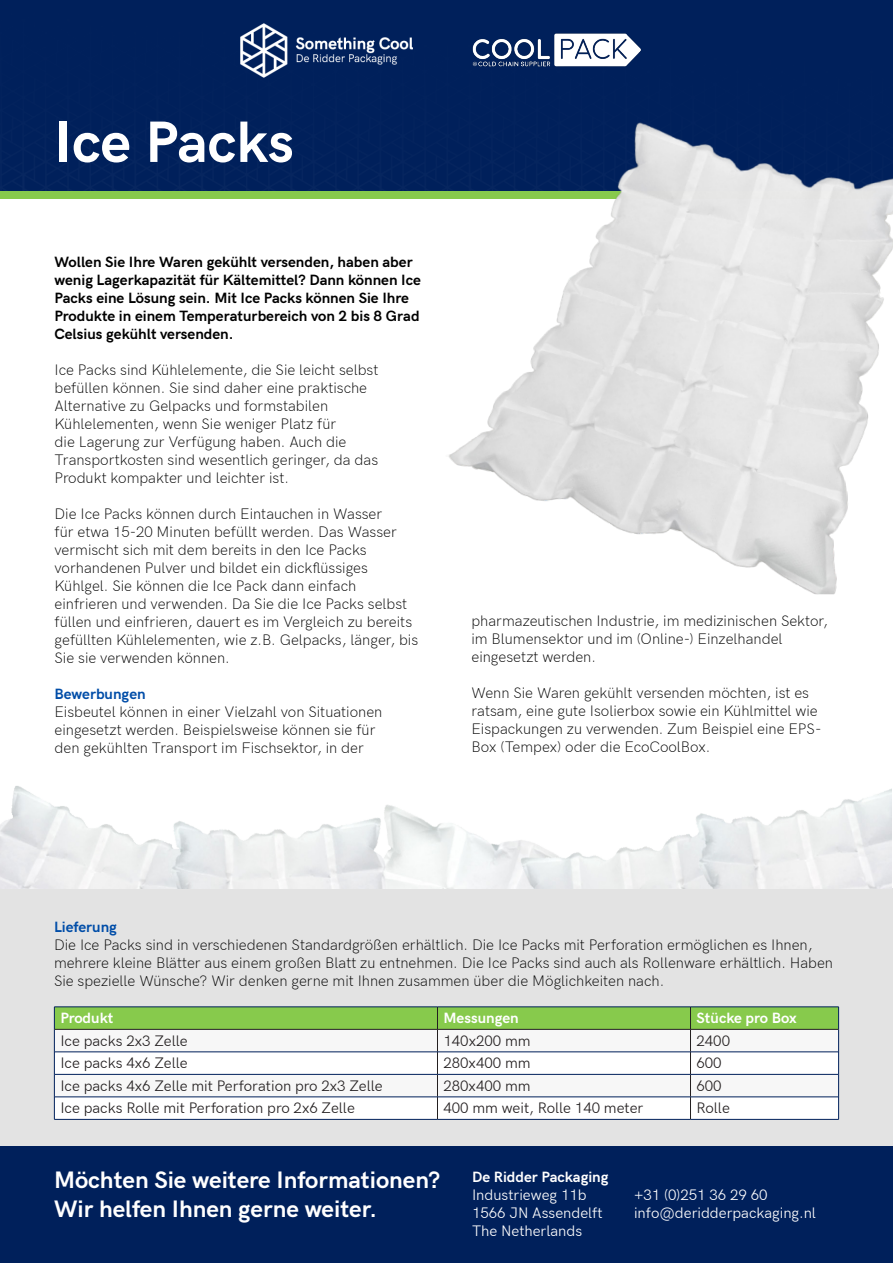
<style>
.page{position:relative;width:893px;height:1263px;background:#fff}
.page>*{position:absolute;margin:0;border:0;box-sizing:border-box;transform-origin:0 0}
.t1{font:700 58.5px "HK Grotesk";letter-spacing:-.005em;color:#fff}
.t2{font:700 24px "HK Grotesk";color:#fff}
.t3{font:300 15px/18px "HK Grotesk";color:#000}
.t4{font:700 15px/18px "HK Grotesk";color:#000}
.t5{font:15px "HK Grotesk";color:#231f20}
.t6{font:15px "HK Grotesk";color:#fff}
.t7{font:700 15px "HK Grotesk";color:#fff}
.t8{font:700 15px "HK Grotesk";color:#004da8}
</style>
<div class="page">
<div style="left:0;top:9px;width:893px;height:182px;background:#00205b"></div>
<div style="left:0;top:889px;width:893px;height:259px;background:#e3e3e3"></div>
<div style="left:0;top:191px;width:893px;height:8px;background:#87ca4c"></div>
<hr style="left:54px;top:1119px;width:383px;height:1px;background:#00205b">
<hr style="left:437px;top:1119px;width:253px;height:1px;background:#00205b">
<hr style="left:690px;top:1119px;width:149px;height:1px;background:#00205b">
<hr style="left:54px;top:1006px;width:383px;height:1px;background:#00205b">
<hr style="left:437px;top:1006px;width:253px;height:1px;background:#00205b">
<hr style="left:690px;top:1006px;width:149px;height:1px;background:#00205b">
<svg style="left:54px;top:1007px;width:785px;height:112px;background:#dbe9d3"></svg>
<hr style="left:54px;top:1029px;width:383px;height:1px;background:#231f20">
<hr style="left:437px;top:1029px;width:253px;height:1px;background:#231f20">
<hr style="left:690px;top:1029px;width:148px;height:1px;background:#231f20">
<img style="left:444px;top:41px;width:449px;height:553px">
<img style="left:0;top:786px;width:892px;height:103px">
<div style="left:0;top:1146px;width:893px;height:117px;background:#00205b"></div>
<div style="left:0;top:0;width:893px;height:9px;background:#00205b"></div>
<img style="left:240px;top:23px;width:173px;height:54px">
<img style="left:457px;top:24px;width:196px;height:53px">
<p class="t1" style="left:55px;top:98px;width:241px">Ice Packs</p>
<p class="t4" style="left:55px;top:251px;width:368px">Wollen Sie Ihre Waren gekühlt versenden, haben aber wenig Lagerkapazität für Kältemittel? Dann können Ice Packs eine Lösung sein. Mit Ice Packs können Sie Ihre Produkte in einem Temperaturbereich von 2 bis 8 Grad Celsius gekühlt versenden.</p>
<p class="t3" style="left:55px;top:359px;width:325px">Ice Packs sind Kühlelemente, die Sie leicht selbst befüllen können. Sie sind daher eine praktische Alternative zu Gelpacks und formstabilen Kühlelementen, wenn Sie weniger Platz für<br>die Lagerung zur Verfügung haben. Auch die Transportkosten sind wesentlich geringer, da das Produkt kompakter und leichter ist.</p>
<p class="t3" style="left:55px;top:503px;width:365px">Die Ice Packs können durch Eintauchen in Wasser<br>für etwa 15-20 Minuten befüllt werden. Das Wasser vermischt sich mit dem bereits in den Ice Packs vorhandenen Pulver und bildet ein dickflüssiges Kühlgel. Sie können die Ice Pack dann einfach einfrieren und verwenden. Da Sie die Ice Packs selbst füllen und einfrieren, dauert es im Vergleich zu bereits gefüllten Kühlelementen, wie z.B. Gelpacks, länger, bis Sie sie verwenden können.</p>
<p class="t8" style="left:55px;top:682px;width:93px">Bewerbungen</p>
<p class="t3" style="left:55px;top:701px;width:329px">Eisbeutel können in einer Vielzahl von Situationen eingesetzt werden. Beispielsweise können sie für den gekühlten Transport im Fischsektor, in der</p>
<p class="t3" style="left:471px;top:611px;width:358px">pharmazeutischen Industrie, im medizinischen Sektor, im Blumensektor und im (Online-) Einzelhandel eingesetzt werden.</p>
<p class="t3" style="left:471px;top:683px;width:352px">Wenn Sie Waren gekühlt versenden möchten, ist es ratsam, eine gute Isolierbox sowie ein Kühlmittel wie Eispackungen zu verwenden. Zum Beispiel eine EPS-Box (Tempex) oder die EcoCoolBox.</p>
<p class="t8" style="left:54px;top:916px;width:64px">Lieferung</p>
<p class="t3" style="left:54px;top:935px;width:780px">Die Ice Packs sind in verschiedenen Standardgrößen erhältlich. Die Ice Packs mit Perforation ermöglichen es Ihnen, mehrere kleine Blätter aus einem großen Blatt zu entnehmen. Die Ice Packs sind auch als Rollenware erhältlich. Haben<br>Sie spezielle Wünsche? Wir denken gerne mit Ihnen zusammen über die Möglichkeiten nach.</p>
<p class="t7" style="left:60px;top:1007px;width:55px">Produkt</p>
<p class="t7" style="left:443px;top:1007px;width:77px">Messungen</p>
<p class="t7" style="left:696px;top:1007px;width:102px">Stücke pro Box</p>
<p class="t5" style="left:60px;top:1029px;width:129px">Ice packs 2x3 Zelle</p>
<p class="t5" style="left:443px;top:1029px;width:89px">140x200 mm</p>
<p class="t5" style="left:696px;top:1029px;width:35px">2400</p>
<p class="t5" style="left:60px;top:1052px;width:129px">Ice packs 4x6 Zelle</p>
<p class="t5" style="left:443px;top:1052px;width:89px">280x400 mm</p>
<p class="t5" style="left:696px;top:1052px;width:27px">600</p>
<p class="t5" style="left:60px;top:1074px;width:324px">Ice packs 4x6 Zelle mit Perforation pro 2x3 Zelle</p>
<p class="t5" style="left:443px;top:1074px;width:89px">280x400 mm</p>
<p class="t5" style="left:696px;top:1074px;width:27px">600</p>
<p class="t5" style="left:60px;top:1097px;width:296px">Ice packs Rolle mit Perforation pro 2x6 Zelle</p>
<p class="t5" style="left:443px;top:1097px;width:201px">400 mm weit, Rolle 140 meter</p>
<p class="t5" style="left:696px;top:1097px;width:35px">Rolle</p>
<p class="t2" style="left:54px;top:1162px;width:388px">Möchten Sie weitere Informationen?</p>
<p class="t2" style="left:54px;top:1191px;width:324px">Wir helfen Ihnen gerne weiter.</p>
<p class="t7" style="left:472px;top:1166px;width:138px">De Ridder Packaging</p>
<p class="t6" style="left:472px;top:1184px;width:116px">Industrieweg 11b</p>
<p class="t6" style="left:634px;top:1184px;width:135px">+31 (0)251 36 29 60</p>
<p class="t6" style="left:472px;top:1202px;width:132px">1566 JN Assendelft</p>
<p class="t6" style="left:634px;top:1202px;width:183px">info@deridderpackaging.nl</p>
<p class="t6" style="left:472px;top:1220px;width:112px">The Netherlands</p>
</div>
